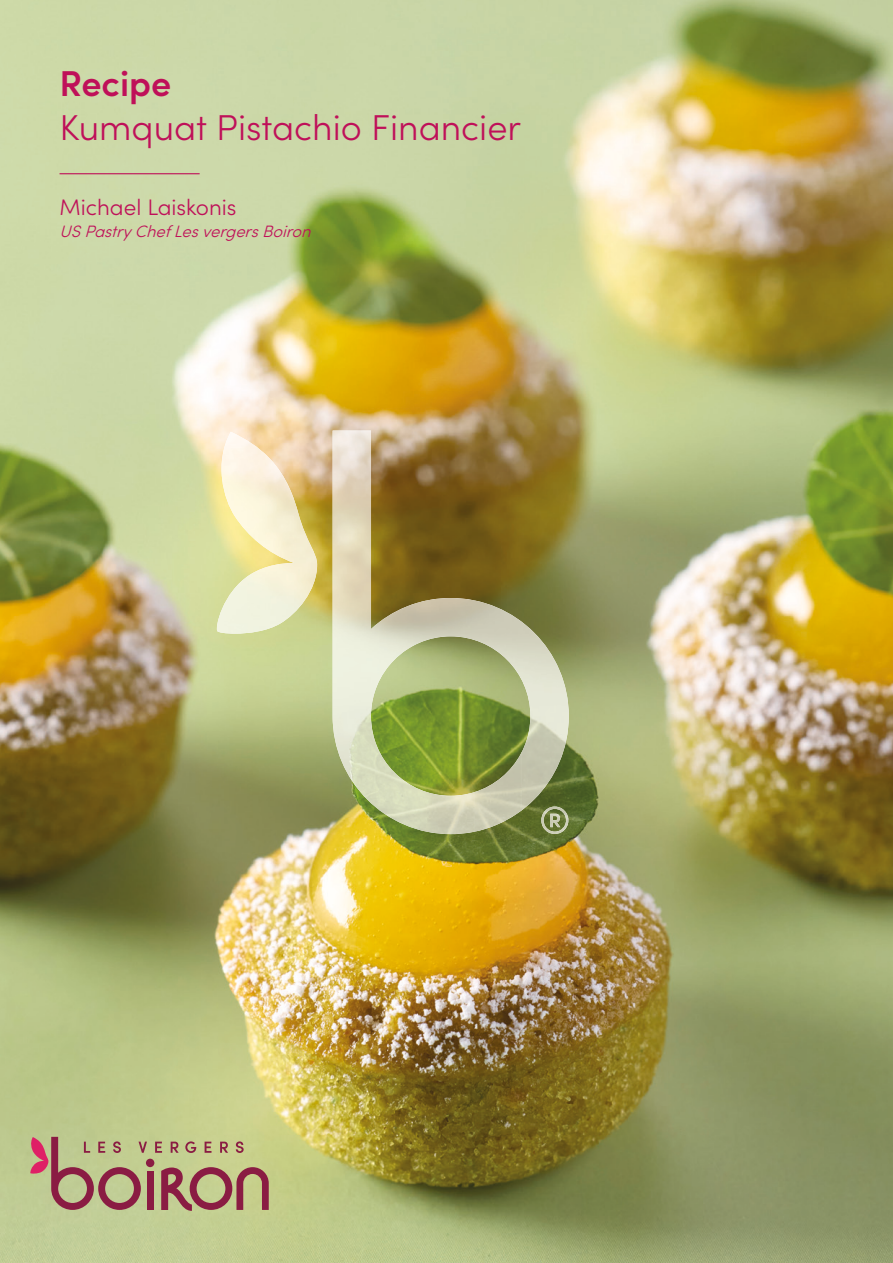
<style>
.page{position:relative;width:893px;height:1263px;background:#fff}
.page>*{position:absolute;margin:0;border:0;box-sizing:border-box;transform-origin:0 0}
.t1{font:300 36px "Sofia Pro";color:#bf1059}
.t2{font:600 36px "Sofia Pro";color:#bf1059}
.t3{font:300 22.5px "Sofia Pro";color:#bf1059}
.t4{font:italic 300 16.5px "Sofia Pro";color:#bf1059}
</style>
<div class="page">
<img style="left:0;top:0;width:893px;height:1263px">
<svg style="left:155px;top:1141px;width:7px;height:12px"></svg>
<svg style="left:171px;top:1141px;width:8px;height:12px"></svg>
<svg style="left:185px;top:1141px;width:11px;height:12px"></svg>
<svg style="left:205px;top:1141px;width:7px;height:12px"></svg>
<svg style="left:220px;top:1141px;width:8px;height:12px"></svg>
<svg style="left:236px;top:1141px;width:8px;height:12px"></svg>
<div style="left:146px;top:1159px;width:8px;height:8px;background:#8a1c43;border-radius:50%"></div>
<div style="left:147px;top:1171px;width:7px;height:39px;background:#8a1c43"></div>
<svg style="left:30px;top:1137px;width:117px;height:73px;background:#b49b7d"></svg>
<svg style="left:161px;top:1167px;width:108px;height:44px;background:#ab806e"></svg>
<hr style="left:60px;top:173px;width:140px;height:1px;background:#bf1059">
<img style="left:541px;top:810px;width:27px;height:24px">
<img style="left:214px;top:432px;width:103px;height:202px">
<img style="left:333px;top:431px;width:47px;height:379px">
<img style="left:379px;top:598px;width:185px;height:85px">
<img style="left:521px;top:683px;width:48px;height:127px">
<img style="left:379px;top:752px;width:48px;height:80px">
<img style="left:474px;top:752px;width:48px;height:80px">
<img style="left:427px;top:792px;width:48px;height:42px">
<h1 class="t2" style="left:60px;top:56px;width:113px">Recipe</h1>
<h1 class="t1" style="left:60px;top:101px;width:463px">Kumquat Pistachio Financier</h1>
<h2 class="t3" style="left:60px;top:190px;width:179px">Michael Laiskonis</h2>
<p class="t4" style="left:60px;top:219px;width:258px">USPastryChefLesvergersBoiron</p>
</div>
